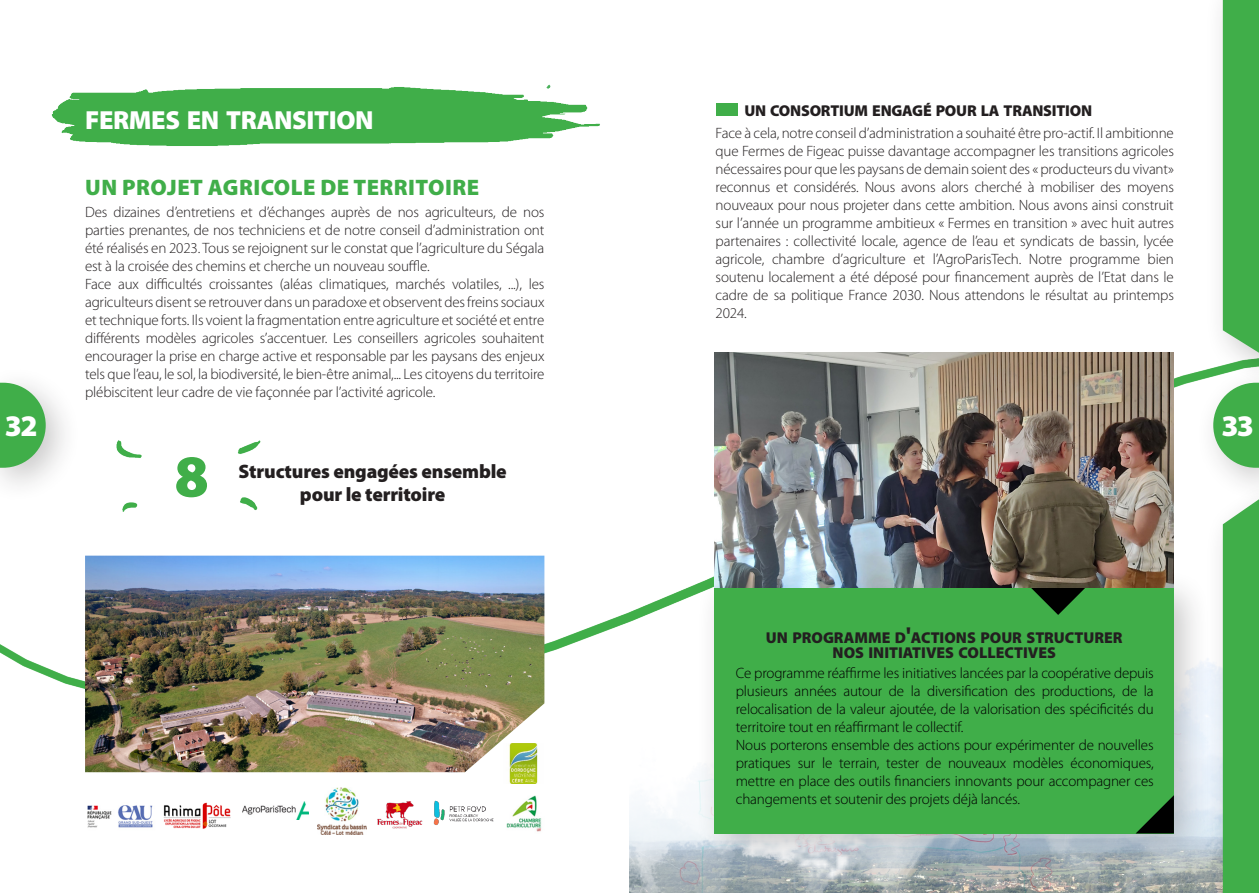
<style>
.page{position:relative;width:1259px;height:893px;background:#fff}
.page>*{position:absolute;margin:0;border:0;box-sizing:border-box;transform-origin:0 0}
.chifrecles_bleuxaxe02{font:900 60px "Myriad Pro";color:#40ae49}
.t1{font:900 30px "Myriad Pro";color:#fff}
.titre_axe_02_article{font:900 26.25px "Myriad Pro";letter-spacing:-.015em;color:#fff}
.soustitre_axe_02_article{font:900 22.5px "Myriad Pro";letter-spacing:.02em;color:#40ae49}
.chifreclesmessage_bleuxaxe02{font:900 19.5px/23.4px "Myriad Pro";letter-spacing:-.01em;color:#231f20;text-align:center}
.conclusion{font:900 15.75px/15px "Myriad Pro";color:#231f20;text-align:center}
.titre{font:900 15.75px "Myriad Pro";letter-spacing:-.015em;color:#231f20}
.corpdetexte_axe_02_article{font:300 15px/18px "Myriad Pro";letter-spacing:-.01em;color:#231f20;text-align:justify}
.verbatime{font:300 15px/18px "Myriad Pro";letter-spacing:-.01em;color:#000;text-align:justify}
.s1{font-size:22.5px}
</style>
<div class="page">
<img style="left:629px;top:584px;width:574px;height:309px">
<div style="left:1203px;top:0;width:56px;height:394px;background:#fbfbfb"></div>
<svg style="left:1222px;top:0;width:37px;height:361px"></svg>
<div style="left:1203px;top:475px;width:56px;height:418px;background:#231f20;opacity:.25"></div>
<div style="left:1222px;top:504px;width:37px;height:389px;background:#40ae49"></div>
<div style="left:1194px;top:365px;width:65px;height:139px;background:#231f20;opacity:.25"></div>
<svg style="left:1213px;top:383px;width:46px;height:85px"></svg>
<div style="left:0;top:365px;width:82px;height:139px;background:#231f20;opacity:.25"></div>
<div style="left:0;top:383px;width:21px;height:85px;background:#40ae49"></div>
<img style="left:21px;top:84px;width:587px;height:751px">
<div style="left:695px;top:569px;width:516px;height:301px;background:#231f20;opacity:.25"></div>
<div style="left:714px;top:588px;width:460px;height:245px;background:#40ae49"></div>
<svg style="left:1136px;top:795px;width:38px;height:38px"></svg>
<svg style="left:1031px;top:588px;width:54px;height:27px"></svg>
<img style="left:714px;top:353px;width:460px;height:235px">
<img style="left:426px;top:793px;width:118px;height:41px">
<img style="left:243px;top:802px;width:66px;height:18px">
<img style="left:377px;top:796px;width:45px;height:39px">
<img style="left:163px;top:802px;width:70px;height:29px">
<img style="left:85px;top:803px;width:70px;height:27px">
<img style="left:317px;top:788px;width:49px;height:46px">
<img style="left:503px;top:772px;width:41px;height:12px">
<img style="left:82px;top:381px;width:213px;height:212px">
<div style="left:716px;top:103px;width:22px;height:13px;background:#40ae49"></div>
<img style="left:85px;top:556px;width:459px;height:216px">
<p class="titre_axe_02_article" style="left:85px;top:105px;width:290px">FERMES EN TRANSITION</p>
<p class="soustitre_axe_02_article" style="left:85px;top:175px;width:395px">UN PROJET AGRICOLE DE TERRITOIRE</p>
<p class="corpdetexte_axe_02_article" style="left:85px;top:203px;width:461px">Des dizaines d’entretiens et d’échanges auprès de nos agriculteurs, de nos parties prenantes, de nos techniciens et de notre conseil d’administration ont été réalisés en 2023. Tous se rejoignent sur le constat que l’agriculture du Ségala est à la croisée des chemins et cherche un nouveau souffle.</p>
<p class="corpdetexte_axe_02_article" style="left:85px;top:275px;width:461px">Face aux difficultés croissantes (aléas climatiques, marchés volatiles, ...), les agriculteurs disent se retrouver dans un paradoxe et observent des freins sociaux et technique forts. Ils voient la fragmentation entre agriculture et société et entre différents modèles agricoles s’accentuer. Les conseillers agricoles souhaitent encourager la prise en charge active et responsable par les paysans des enjeux tels que l’eau, le sol, la biodiversité, le bien-être animal,... Les citoyens du territoire plébiscitent leur cadre de vie façonnée par l’activité agricole.</p>
<p class="titre" style="left:744px;top:102px;width:349px">UN CONSORTIUM ENGAGÉ POUR LA TRANSITION</p>
<p class="corpdetexte_axe_02_article" style="left:715px;top:124px;width:460px">Face à cela, notre conseil d’administration a souhaité être pro-actif. Il ambitionne que Fermes de Figeac puisse davantage accompagner les transitions agricoles nécessaires pour que les paysans de demain soient des « producteurs du vivant» reconnus et considérés. Nous avons alors cherché à mobiliser des moyens nouveaux pour nous projeter dans cette ambition. Nous avons ainsi construit sur l’année un programme ambitieux « Fermes en transition » avec huit autres partenaires : collectivité locale, agence de l’eau et syndicats de bassin, lycée agricole, chambre d’agriculture et l’AgroParisTech. Notre programme bien soutenu localement a été déposé pour financement auprès de l’Etat dans le cadre de sa politique France 2030. Nous attendons le résultat au printemps 2024.</p>
<h2 class="t1" style="left:5px;top:409px;width:34px">32</h2>
<h2 class="t1" style="left:1221px;top:409px;width:34px">33</h2>
<p class="chifrecles_bleuxaxe02" style="left:174px;top:442px;width:36px">8</p>
<p class="chifreclesmessage_bleuxaxe02" style="left:239px;top:460px;width:270px">Structures engagées ensemble pour le territoire</p>
<p class="conclusion" style="left:766px;top:630px;width:358px">UN PROGRAMME D<span class="s1">'</span>ACTIONS POUR STRUCTURER<br>NOS INITIATIVES COLLECTIVES</p>
<p class="verbatime" style="left:736px;top:665px;width:419px">Ce programme réaffirme les initiatives lancées par la coopérative depuis plusieurs années autour de la diversification des productions, de la relocalisation de la valeur ajoutée, de la valorisation des spécificités du territoire tout en réaffirmant le collectif.</p>
<p class="verbatime" style="left:736px;top:737px;width:419px">Nous porterons ensemble des actions pour expérimenter de nouvelles pratiques sur le terrain, tester de nouveaux modèles économiques, mettre en place des outils financiers innovants pour accompagner ces changements et soutenir des projets déjà lancés.</p>
</div>
